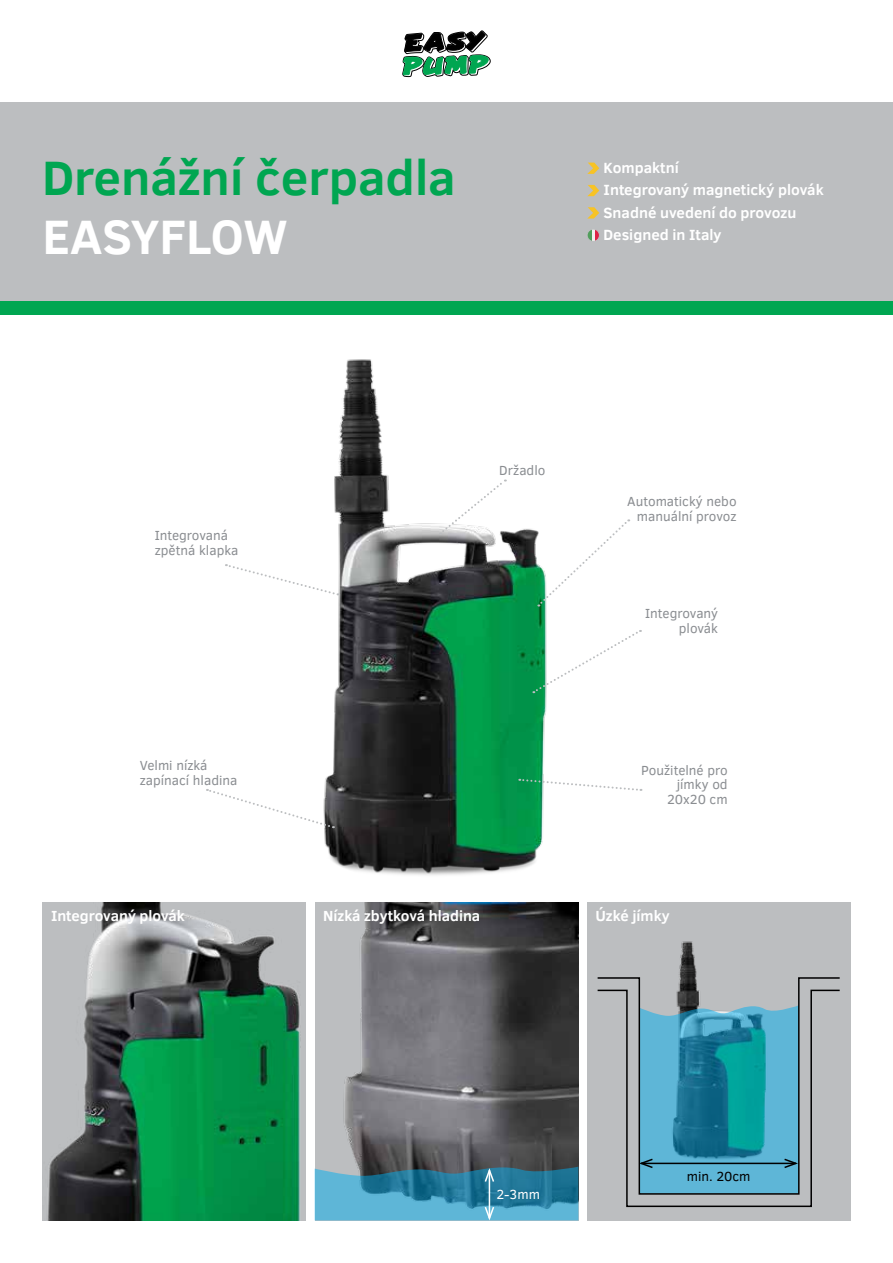
<style>
.page{position:relative;width:893px;height:1263px;background:#fff}
.page>*{position:absolute;margin:0;border:0;box-sizing:border-box;transform-origin:0 0}
.t1{font:700 49.5px "Clear Sans";color:#00a651}
.t2{font:700 49.5px "Clear Sans";color:#fff}
.t3{font:700 15.15px/22.4px "Clear Sans";color:#fff}
.t4{font:700 15px "Clear Sans";color:#fff}
.t5{font:13.5px/14.9px "Clear Sans";color:#8a8d91;text-align:right}
.t6{font:13.5px "Clear Sans";color:#000}
.t7{font:13.5px "Clear Sans";color:#fff}
</style>
<div class="page">
<div style="left:587px;top:902px;width:263px;height:318px;background:#bcbec0"></div>
<img style="left:679px;top:941px;width:18px;height:35px">
<div style="left:315px;top:902px;width:263px;height:318px;background:#bcbec0"></div>
<img style="left:343px;top:902px;width:235px;height:263px">
<img style="left:324px;top:359px;width:223px;height:516px">
<div style="left:0;top:102px;width:893px;height:199px;background:#bcbec0"></div>
<div style="left:0;top:301px;width:893px;height:14px;background:#00a651"></div>
<svg style="left:587px;top:163px;width:12px;height:11px"></svg>
<svg style="left:587px;top:185px;width:12px;height:11px"></svg>
<svg style="left:587px;top:207px;width:12px;height:12px"></svg>
<svg style="left:591px;top:231px;width:4px;height:9px"></svg>
<svg style="left:595px;top:231px;width:3px;height:9px"></svg>
<svg style="left:589px;top:231px;width:2px;height:9px"></svg>
<div style="left:587px;top:229px;width:13px;height:13px;border:1px solid #bcbec0;border-radius:50%"></div>
<svg style="left:225px;top:563px;width:114px;height:33px"></svg>
<svg style="left:206px;top:788px;width:128px;height:40px"></svg>
<svg style="left:440px;top:479px;width:66px;height:56px"></svg>
<svg style="left:538px;top:519px;width:92px;height:87px"></svg>
<svg style="left:533px;top:629px;width:108px;height:64px"></svg>
<svg style="left:519px;top:778px;width:122px;height:14px"></svg>
<img style="left:43px;top:902px;width:263px;height:318px">
<svg style="left:315px;top:1165px;width:263px;height:56px;background:#448fad"></svg>
<svg style="left:597px;top:976px;width:243px;height:232px"></svg>
<svg style="left:402px;top:30px;width:89px;height:48px"></svg>
<h1 class="t1" style="left:43px;top:141px;width:415px">Drenážní čerpadla</h1>
<h1 class="t2" style="left:43px;top:201px;width:247px">EASYFLOW</h1>
<p class="t3" style="left:604px;top:156px;width:222px">Kompaktní<br>Integrovaný magnetický plovák<br>Snadné uvedení do provozu<br>Designed in Italy</p>
<p class="t5" style="left:155px;top:528px;width:85px;text-align:left">Integrovaná zpětná klapka</p>
<p class="t5" style="left:140px;top:758px;width:99px;text-align:left">Velmi nízká zapínací hladina</p>
<p class="t5" style="left:499px;top:463px;width:48px">Držadlo</p>
<p class="t5" style="left:627px;top:494px;width:111px">Automatický nebo manuální provoz</p>
<p class="t5" style="left:645px;top:606px;width:74px">Integrovaný plovák</p>
<p class="t5" style="left:641px;top:762px;width:88px">Použitelné pro jímky od<br>20x20 cm</p>
<p class="t4" style="left:51px;top:905px;width:135px">Integrovaný plovák</p>
<p class="t4" style="left:323px;top:905px;width:159px">Nízká zbytková hladina</p>
<p class="t4" style="left:595px;top:905px;width:76px">Úzké jímky</p>
<p class="t7" style="left:496px;top:1185px;width:45px">2-3mm</p>
<p class="t6" style="left:687px;top:1168px;width:65px">min. 20cm</p>
</div>
